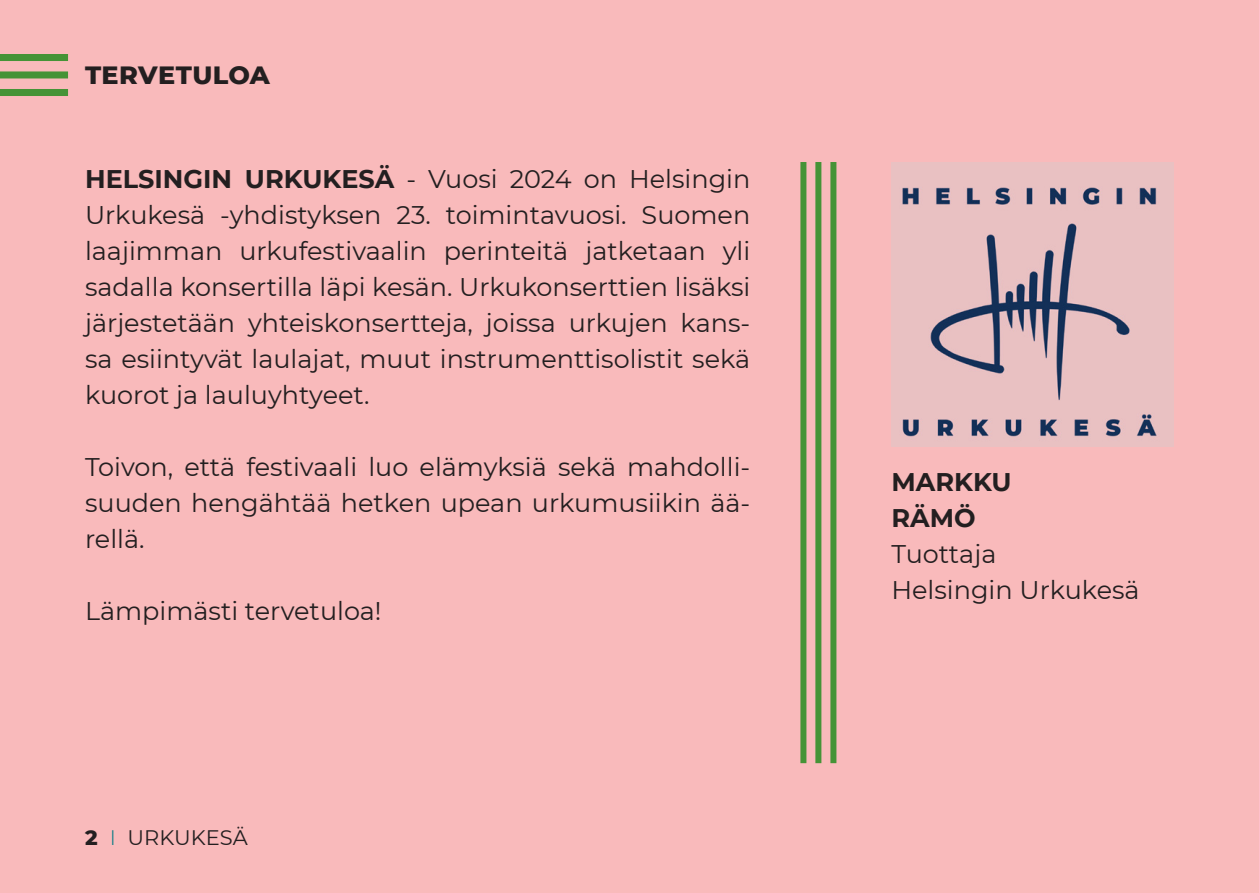
<style>
.page{position:relative;width:1259px;height:893px;background:#f9babb}
.page>*{position:absolute;margin:0;border:0;box-sizing:border-box;transform-origin:0 0}
.t1{font:25.5px/36px "Montserrat";color:#231f20;text-align:justify}
.t2{font:800 25.5px "Montserrat";letter-spacing:.015em;color:#231f20}
.t3{font:700 25.5px "Montserrat";color:#231f20}
.t4{font:21px "Montserrat";color:#231f20}
.s1{font-weight:700}
.s2{font-weight:800}
.s3{font-weight:300;color:#007a83}
</style>
<div class="page">
<img style="left:891px;top:162px;width:283px;height:284px">
<div style="left:830px;top:162px;width:6px;height:601px;background:#459336"></div>
<div style="left:815px;top:162px;width:6px;height:601px;background:#459336"></div>
<div style="left:800px;top:162px;width:6px;height:601px;background:#459336"></div>
<div style="left:0;top:89px;width:68px;height:7px;background:#459336"></div>
<div style="left:0;top:71px;width:68px;height:7px;background:#459336"></div>
<div style="left:0;top:54px;width:68px;height:7px;background:#459336"></div>
<p class="t2" style="left:85px;top:56px;width:186px">TERVETULOA</p>
<p class="t1" style="left:85px;top:160px;width:667px"><span class="s1">HELSINGIN URKUKESÄ</span> - Vuosi 2024 on Helsingin Urkukesä -yhdistyksen 23. toimintavuosi. Suomen laajimman urkufestivaalin perinteitä jatketaan yli sadalla konsertilla läpi kesän. Urkukonserttien lisäksi järjestetään yhteiskonsertteja, joissa urkujen kans&shy;sa esiintyvät laulajat, muut instrumenttisolistit sekä kuorot ja lauluyhtyeet.</p>
<p class="t1" style="left:85px;top:448px;width:667px">Toivon, että festivaali luo elämyksiä sekä mahdolli&shy;suuden hengähtää hetken upean urkumusiikin ää&shy;rellä.</p>
<p class="t1" style="left:85px;top:592px;width:298px">Lämpimästi tervetuloa!</p>
<p class="t4" style="left:85px;top:823px;width:164px"><span class="s2">2</span> <span class="s3">I</span> URKUKESÄ</p>
<p class="t3" style="left:891px;top:463px;width:122px">MARKKU</p>
<p class="t3" style="left:891px;top:499px;width:86px">RÄMÖ</p>
<p class="t1" style="left:891px;top:535px;width:106px">Tuottaja</p>
<p class="t1" style="left:891px;top:571px;width:250px">Helsingin Urkukesä</p>
</div>
